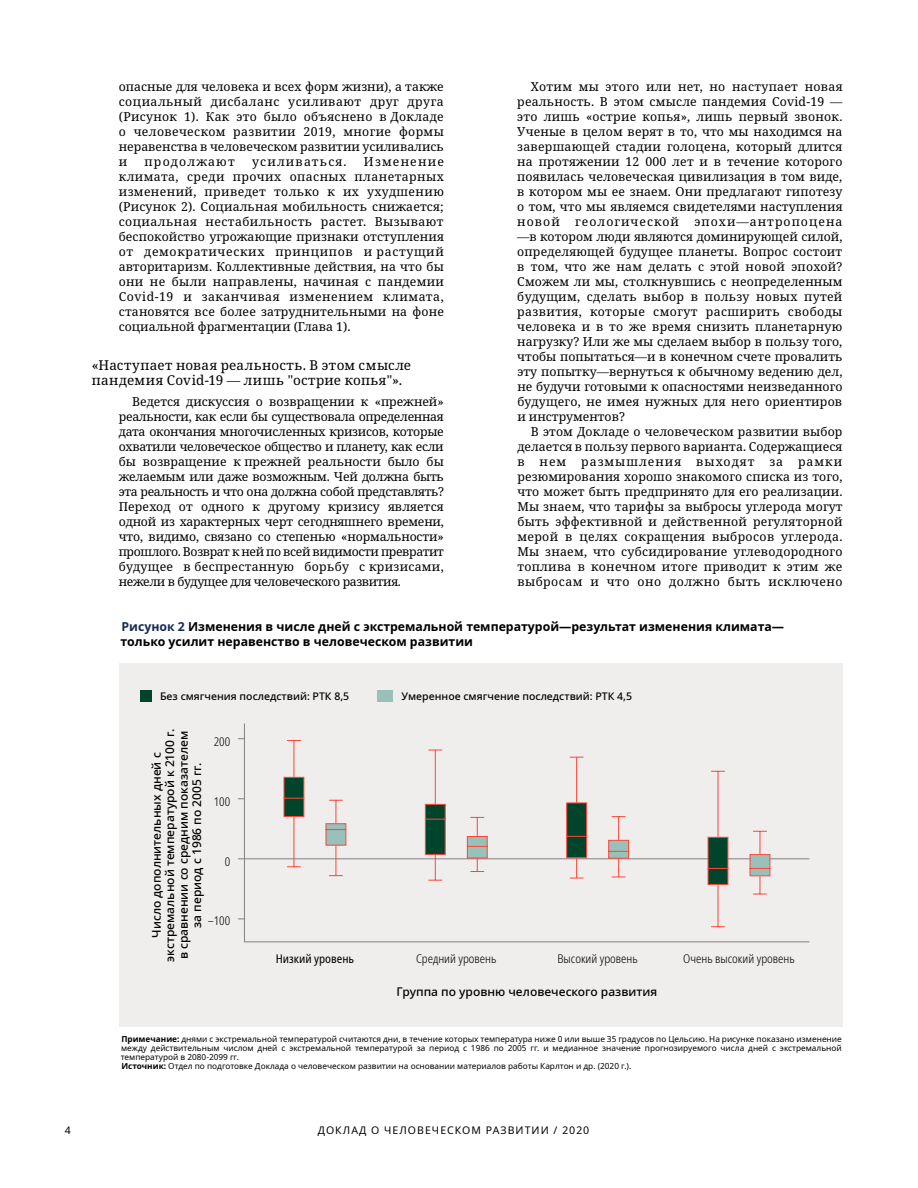
<style>
.page{position:relative;width:918px;height:1188px;background:#fff}
.page>*{position:absolute;margin:0;border:0;box-sizing:border-box;transform-origin:0 0}
.t1{font:13.5px/15px "Noto Serif";letter-spacing:.025em;color:#000}
.t2{font:12.3px/15px "Noto Serif";letter-spacing:.01em;color:#000;text-align:justify}
.t3{font:700 12.3px/15px "Noto Sans";color:#000}
.t4{font:12.3px "Noto Serif";letter-spacing:.095em;color:#000}
.t5{font:12.3px "Noto Serif";letter-spacing:.085em;color:#000}
.t6{font:500 12px/13.5px "Noto Sans";color:#000;text-align:center}
.t7{font:300 condensed 12px "Noto Sans";color:#000}
.t8{font:condensed 12px "Noto Sans";color:#000}
.t9{font:500 10.5px "Noto Sans";color:#000}
.t10{font:10.5px "Noto Sans";letter-spacing:.1em;color:#000}
.t11{font:8.25px/9px "Noto Sans";color:#000}
.s1{color:#162c58}
.s2{font-weight:700}
</style>
<div class="page">
<div style="left:119px;top:664px;width:723px;height:363px;background:#f0eeec"></div>
<div style="left:378px;top:691px;width:15px;height:11px;background:#99c0b9"></div>
<div style="left:140px;top:691px;width:12px;height:11px;background:#00452b"></div>
<svg style="left:244px;top:723px;width:566px;height:219px"></svg>
<hr style="left:238px;top:859px;width:571px;height:1px;background:#808285">
<svg style="left:325px;top:799px;width:22px;height:77px"></svg>
<svg style="left:283px;top:740px;width:22px;height:128px"></svg>
<svg style="left:466px;top:817px;width:22px;height:55px"></svg>
<svg style="left:424px;top:749px;width:22px;height:132px"></svg>
<svg style="left:608px;top:816px;width:22px;height:62px"></svg>
<svg style="left:566px;top:756px;width:22px;height:123px"></svg>
<svg style="left:749px;top:831px;width:22px;height:64px"></svg>
<svg style="left:707px;top:771px;width:22px;height:156px"></svg>
<p class="t2" style="left:119px;top:79px;width:327px">опасные для человека и всех форм жизни), а также социальный дисбаланс усиливают друг друга (Рисунок 1). Как это было объяснено в Докладе о человеческом развитии 2019, многие формы неравенства в человеческом развитии усиливались и</p>
<p class="t2" style="left:517px;top:79px;width:327px;text-indent:14px">Хотим мы этого или нет, но наступает новая реальность. В этом смысле пандемия Covid-19 — это лишь «острие копья», лишь первый звонок.<br>Ученые в целом верят в то, что мы находимся на завершающей стадии голоцена, который длится на протяжении 12 000 лет и в течение которого появилась человеческая цивилизация в том виде, в котором мы ее знаем. Они предлагают гипотезу о том, что мы являемся свидетелями наступления новой</p>
<p class="t2" style="left:119px;top:154px;width:327px;text-indent:245px">Изменение климата, среди прочих опасных планетарных изменений, приведет только к их ухудшению (Рисунок 2). Социальная мобильность снижается; социальная нестабильность растет. Вызывают беспокойство угрожающие признаки отступления от демократических принципов и растущий авторитаризм. Коллективные действия, на что бы они не были направлены, начиная с пандемии Covid-19 и заканчивая изменением климата, становятся все более затруднительными на фоне социальной фрагментации (Глава 1).</p>
<p class="t1" style="left:92px;top:358px;width:321px">«Наступает новая реальность. В этом смысле пандемия Covid-19 — лишь "острие копья"».</p>
<p class="t2" style="left:119px;top:394px;width:327px;text-indent:14px">Ведется дискуссия о возвращении к «прежней» реальности, как если бы существовала определенная дата окончания многочисленных кризисов, которые охватили человеческое общество и планету, как если бы возвращение к прежней реальности было бы желаемым или даже возможным. Чей должна быть эта реальность и что она должна собой представлять?<br>Переход от одного к другому кризису является одной из характерных черт сегодняшнего времени, что, видимо, связано со степенью «нормальности» прошлого. Возврат к ней по всей видимости превратит будущее в беспрестанную борьбу с кризисами, нежели в будущее для человеческого развития.</p>
<p class="t4" style="left:145px;top:153px;width:92px">продолжают</p>
<p class="t4" style="left:252px;top:153px;width:96px">усиливаться.</p>
<p class="t5" style="left:575px;top:213px;width:105px">геологической</p>
<p class="t2" style="left:517px;top:214px;width:327px;text-indent:177px">эпохи—антропоцена —в котором люди являются доминирующей силой, определяющей будущее планеты. Вопрос состоит в том, что же нам делать с этой новой эпохой?<br>Сможем ли мы, столкнувшись с неопределенным будущим, сделать выбор в пользу новых путей развития, которые смогут расширить свободы человека и в то же время снизить планетарную нагрузку? Или же мы сделаем выбор в пользу того, чтобы попытаться—и в конечном счете провалить эту попытку—вернуться к обычному ведению дел, не будучи готовыми к опасностями неизведанного будущего, не имея нужных для него ориентиров и инструментов?</p>
<p class="t2" style="left:517px;top:424px;width:327px;text-indent:14px">В этом Докладе о человеческом развитии выбор делается в пользу первого варианта. Содержащиеся в нем размышления выходят за рамки резюмирования хорошо знакомого списка из того, что может быть предпринято для его реализации.<br>Мы знаем, что тарифы за выбросы углерода могут быть эффективной и действенной регуляторной мерой в целях сокращения выбросов углерода.<br>Мы знаем, что субсидирование углеводородного топлива в конечном итоге приводит к этим же выбросам и что оно должно быть исключено</p>
<p class="t3" style="left:121px;top:619px;width:665px"><span class="s1">Рисунок 2</span> Изменения в числе дней с экстремальной температурой—результат изменения климата— только усилит неравенство в человеческом развитии</p>
<p class="t9" style="left:160px;top:689px;width:191px">Без смягчения последствий: РТК 8,5</p>
<p class="t9" style="left:401px;top:689px;width:232px">Умеренное смягчение последствий: РТК 4,5</p>
<p class="t6" style="left:150px;top:962px;width:234px;rotate:-90deg">Число дополнительных дней с экстремальной температурой к 2100 г. в сравнении со средним показателем за период с 1986 по 2005 гг.</p>
<p class="t7" style="left:214px;top:734px;width:18px">200</p>
<p class="t7" style="left:214px;top:793px;width:18px">100</p>
<p class="t7" style="left:225px;top:853px;width:7px">0</p>
<p class="t7" style="left:208px;top:912px;width:24px">–100</p>
<p class="t8" style="left:276px;top:951px;width:80px">Низкий уровень</p>
<p class="t7" style="left:416px;top:951px;width:82px">Средний уровень</p>
<p class="t7" style="left:557px;top:951px;width:82px">Высокий уровень</p>
<p class="t7" style="left:683px;top:951px;width:113px">Очень высокий уровень</p>
<p class="t6" style="left:397px;top:985px;width:262px">Группа по уровню человеческого развития</p>
<p class="t11" style="left:121px;top:1034px;width:723px"><span class="s2">Примечание:</span> днями с экстремальной температурой считаются дни, в течение которых температура ниже 0 или выше 35 градусов по Цельсию. На рисунке показано изменение между действительным числом дней с экстремальной температурой за период с 1986 по 2005 гг. и медианное значение прогнозируемого числа дней с экстремальной температурой в 2080-2099 гг.<br><span class="s2">Источник:</span> Отдел по подготовке Доклада о человеческом развитии на основании материалов работы Карлтон и др. (2020 г.).</p>
<p class="t10" style="left:65px;top:1123px;width:8px">4</p>
<p class="t10" style="left:318px;top:1123px;width:273px">ДОКЛАД О ЧЕЛОВЕЧЕСКОМ РАЗВИТИИ / 2020</p>
</div>
